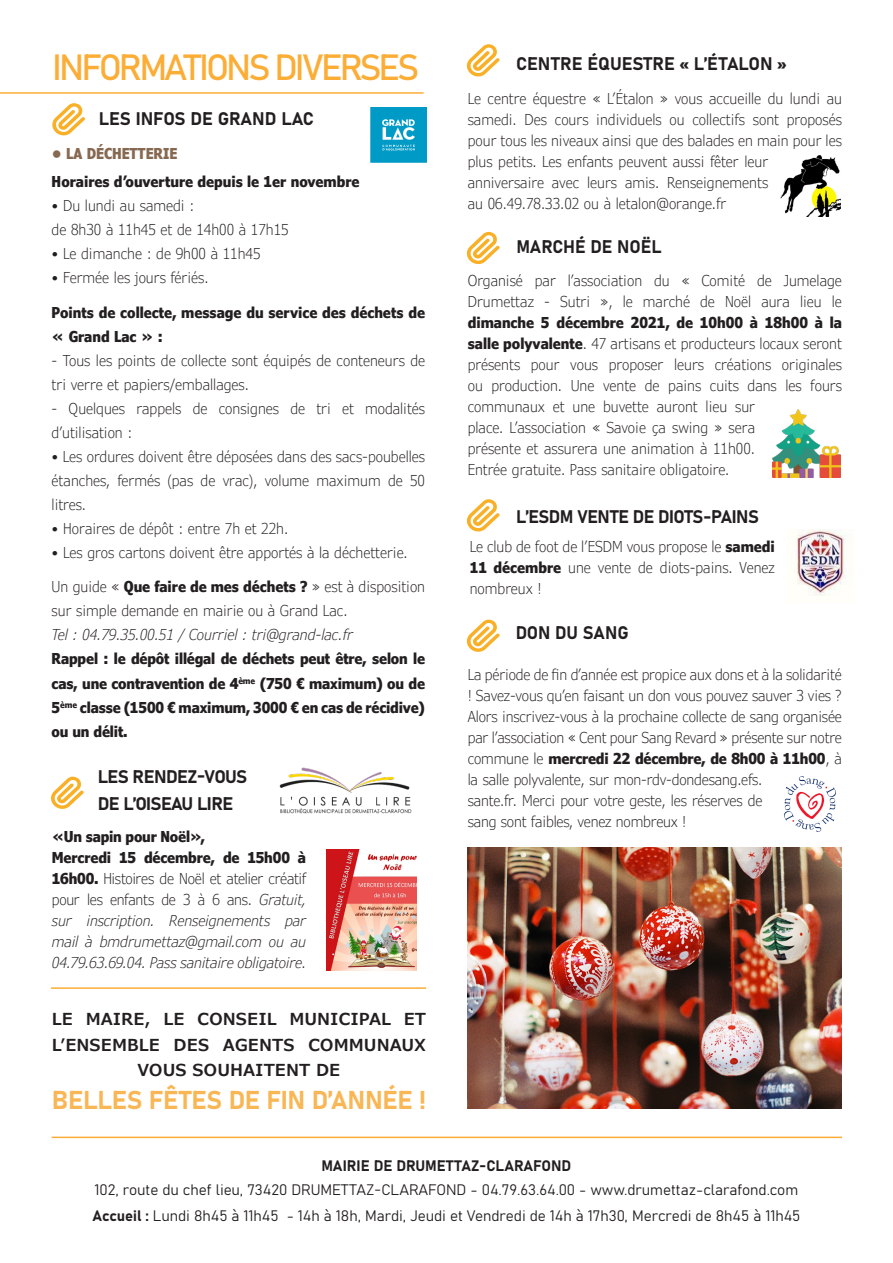
<style>
.page{position:relative;width:893px;height:1263px;background:#fff}
.page>*{position:absolute;margin:0;border:0;box-sizing:border-box;transform-origin:0 0}
.t1{font:36px "Bahnschrift";letter-spacing:-.08em;color:#fbad36}
.t2{font:25.5px "Bahnschrift";letter-spacing:-.01em;color:#f9b654}
.t3{font:18px "Bahnschrift";letter-spacing:-.02em;color:#231f20}
.t4{font:18px "Bahnschrift";color:#231f20}
.t5{font:600 16.5px/25.5px "Verdana Pro";color:#231f20;text-align:center}
.t6{font:300 condensed 15px/21px "Verdana Pro";color:#231f20}
.t7{font:700 condensed 15px/24px "Verdana Pro";color:#231f20}
.t8{font:italic 300 condensed 15px/21px "Verdana Pro";color:#231f20;text-align:justify}
.t9{font:15px "Bahnschrift";color:#231f20}
.t10{font:700 condensed 15px "Verdana Pro";color:#876951}
.s1{font-weight:700}
.s2{font-weight:700;font-style:normal}
.s3{font-style:normal}
</style>
<div class="page">
<hr style="left:52px;top:1136px;width:790px;height:2px;background:#fbad36">
<hr style="left:51px;top:987px;width:375px;height:2px;background:#fbad36">
<img style="left:468px;top:847px;width:374px;height:262px">
<img style="left:279px;top:767px;width:133px;height:47px">
<img style="left:371px;top:107px;width:55px;height:56px">
<hr style="left:0;top:92px;width:424px;height:2px;background:#fbad36">
<img style="left:327px;top:849px;width:90px;height:121px">
<img style="left:780px;top:156px;width:60px;height:61px">
<img style="left:772px;top:410px;width:68px;height:68px">
<img style="left:784px;top:776px;width:52px;height:56px">
<img style="left:797px;top:530px;width:50px;height:66px">
<svg style="left:52px;top:103px;width:33px;height:32px"></svg>
<svg style="left:51px;top:777px;width:33px;height:32px"></svg>
<svg style="left:466px;top:44px;width:34px;height:32px"></svg>
<svg style="left:466px;top:232px;width:34px;height:32px"></svg>
<svg style="left:466px;top:620px;width:34px;height:32px"></svg>
<svg style="left:466px;top:499px;width:34px;height:32px"></svg>
<p class="t1" style="left:52px;top:40px;width:369px">INFORMATIONS DIVERSES</p>
<p class="t4" style="left:99px;top:105px;width:217px">LES INFOS DE GRAND LAC</p>
<p class="t10" style="left:52px;top:143px;width:127px">• LA DÉCHETTERIE</p>
<p class="t7" style="left:52px;top:170px;width:309px">Horaires d’ouverture depuis le 1er novembre</p>
<p class="t6" style="left:52px;top:196px;width:144px">• Du lundi au samedi :</p>
<p class="t6" style="left:52px;top:220px;width:239px">de 8h30 à 11h45 et de 14h00 à 17h15</p>
<p class="t6" style="left:52px;top:244px;width:210px">• Le dimanche : de 9h00 à 11h45</p>
<p class="t6" style="left:52px;top:268px;width:158px">• Fermée les jours fériés.</p>
<p class="t7" style="left:52px;top:300px;width:375px">Points de collecte, message du service des déchets de « Grand Lac » :</p>
<p class="t6" style="left:52px;top:349px;width:375px;line-height:24px">- Tous les points de collecte sont équipés de conteneurs de tri verre et papiers/emballages.</p>
<p class="t6" style="left:52px;top:397px;width:375px;line-height:24px">- Quelques rappels de consignes de tri et modalités d’utilisation :</p>
<p class="t6" style="left:52px;top:445px;width:375px;line-height:24px;text-align:justify">• Les ordures doivent être déposées dans des sacs-poubelles étanches, fermés (pas de vrac), volume maximum de 50 litres.</p>
<p class="t6" style="left:52px;top:518px;width:238px">• Horaires de dépôt : entre 7h et 22h.</p>
<p class="t6" style="left:52px;top:542px;width:357px">• Les gros cartons doivent être apportés à la déchetterie.</p>
<p class="t6" style="left:52px;top:575px;width:375px;line-height:24px">Un guide « <span class="s1">Que faire de mes déchets ?</span> » est à disposition sur simple demande en mairie ou à Grand Lac.</p>
<p class="t8" style="left:52px;top:625px;width:303px">Tel : 04.79.35.00.51 / Courriel : tri@grand-lac.fr</p>
<p class="t7" style="left:52px;top:647px;width:375px;text-align:justify">Rappel : le dépôt illégal de déchets peut être, selon le cas, une contravention de 4<sup>ème</sup> (750 € maximum) ou de 5<sup>ème</sup> classe (1500 € maximum, 3000 € en cas de récidive) ou un délit.</p>
<p class="t3" style="left:98px;top:763px;width:151px">LES RENDEZ-VOUS</p>
<p class="t3" style="left:98px;top:790px;width:137px">DE L’OISEAU LIRE</p>
<p class="t7" style="left:52px;top:824px;width:155px">«Un sapin pour Noël»,</p>
<p class="t8" style="left:52px;top:847px;width:256px"><span class="s2">Mercredi 15 décembre, de 15h00 à 16h00.</span> <span class="s3">Histoires de Noël et atelier créatif pour les enfants de 3 à 6 ans.</span> Gratuit, sur inscription. Renseignements par mail à bmdrumettaz@gmail.com ou au 04.79.63.69.04. Pass sanitaire obligatoire.</p>
<p class="t5" style="left:52px;top:1007px;width:376px">LE MAIRE, LE CONSEIL MUNICIPAL ET<br>L’ENSEMBLE DES AGENTS COMMUNAUX<br>VOUS SOUHAITENT DE</p>
<p class="t2" style="left:52px;top:1081px;width:376px">BELLES FÊTES DE FIN D’ANNÉE !</p>
<p class="t4" style="left:516px;top:50px;width:272px">CENTRE ÉQUESTRE « L’ÉTALON »</p>
<p class="t6" style="left:468px;top:88px;width:376px">Le centre équestre « L’Étalon » vous accueille du lundi au samedi. Des cours individuels ou collectifs sont proposés pour tous les niveaux ainsi que des balades en main pour les plus petits. Les enfants peuvent aussi fêter leur anniversaire avec leurs amis. Renseignements<br>au 06.49.78.33.02 ou à letalon@orange.fr</p>
<p class="t3" style="left:516px;top:233px;width:147px">MARCHÉ DE NOËL</p>
<p class="t6" style="left:468px;top:270px;width:376px">Organisé par l’association du « Comité de Jumelage Drumettaz - Sutri », le marché de Noël aura lieu le <span class="s1">dimanche 5 décembre 2021, de 10h00 à 18h00 à la salle polyvalente</span>. 47 artisans et producteurs locaux seront présents pour vous proposer leurs créations originales ou production. Une vente de pains cuits dans les fours communaux et une buvette auront lieu sur<br>place. L’association « Savoie ça swing » sera<br>présente et assurera une animation à 11h00.<br>Entrée gratuite. Pass sanitaire obligatoire.</p>
<p class="t3" style="left:516px;top:503px;width:244px">L’ESDM VENTE DE DIOTS-PAINS</p>
<p class="t6" style="left:470px;top:536px;width:307px;text-align:justify">Le club de foot de l’ESDM vous propose le <span class="s1">samedi 11 décembre</span> une vente de diots-pains. Venez nombreux !</p>
<p class="t3" style="left:516px;top:619px;width:115px">DON DU SANG</p>
<p class="t6" style="left:468px;top:664px;width:376px">La période de fin d’année est propice aux dons et à la solidarité ! Savez-vous qu’en faisant un don vous pouvez sauver 3 vies ?<br>Alors inscrivez-vous à la prochaine collecte de sang organisée par l’association « Cent pour Sang Revard » présente sur notre commune le <span class="s1">mercredi 22 décembre, de 8h00 à 11h00</span>, à la salle polyvalente, sur mon-rdv-dondesang.efs.<br>sante.fr. Merci pour votre geste, les réserves de<br>sang sont faibles, venez nombreux !</p>
<p class="t9" style="left:321px;top:1155px;width:251px">MAIRIE DE DRUMETTAZ-CLARAFOND</p>
<p class="t9" style="left:95px;top:1179px;width:705px">102, route du chef lieu, 73420 DRUMETTAZ-CLARAFOND - 04.79.63.64.00 - www.drumettaz-clarafond.com</p>
<p class="t9" style="left:92px;top:1204px;width:709px">Accueil : Lundi 8h45 à 11h45 - 14h à 18h, Mardi, Jeudi et Vendredi de 14h à 17h30, Mercredi de 8h45 à 11h45</p>
</div>
